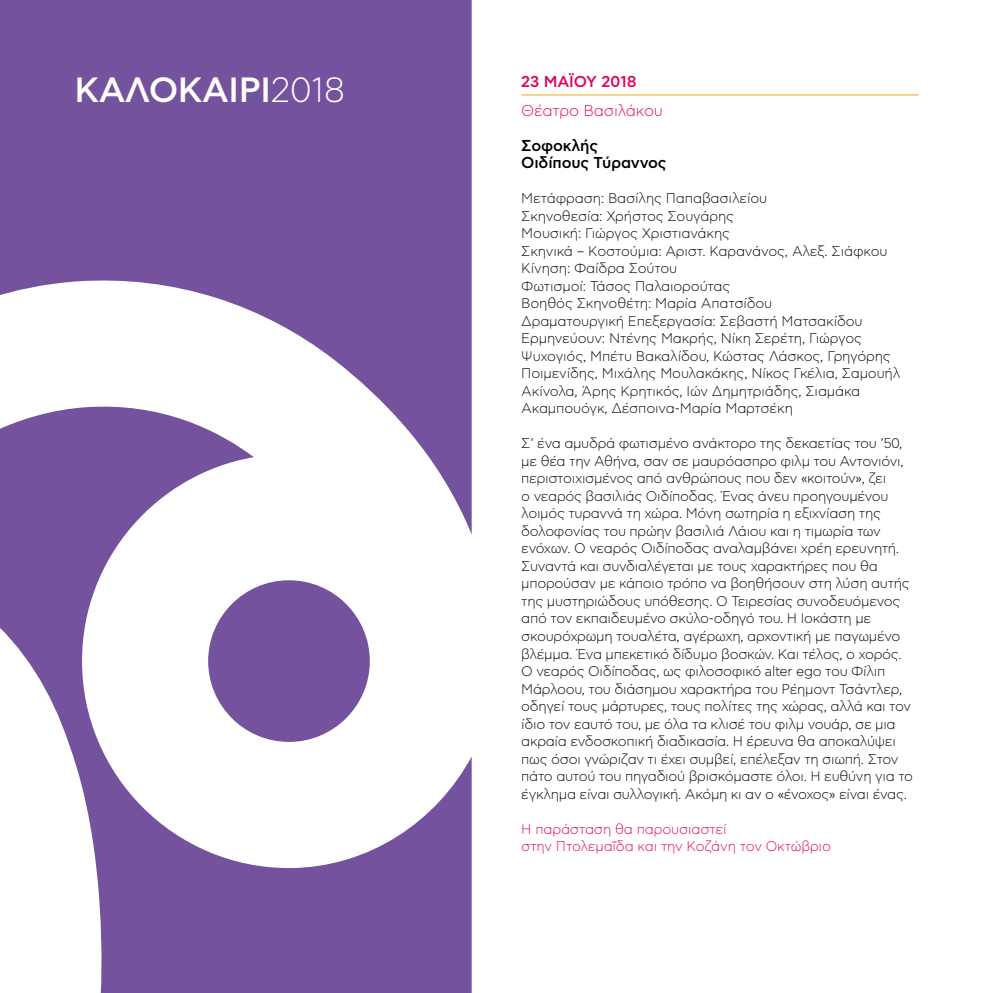
<style>
.page{position:relative;width:993px;height:993px;background:#fff}
.page>*{position:absolute;margin:0;border:0;box-sizing:border-box;transform-origin:0 0}
.t1{font:500 35px "CF Asty Std";letter-spacing:-.015em;color:#fff}
.t2{font:500 15.75px/17.5px "CF Asty Std";letter-spacing:-.01em;color:#000}
.t3{font:300 15.75px "CF Asty Std";letter-spacing:-.01em;color:#e6005b}
.t4{font:500 15.75px "CF Asty Std";letter-spacing:-.01em;color:#e6005b}
.t5{font:300 14px/17.5px "CF Asty Std";letter-spacing:-.02em;color:#000}
.t6{font:300 14px/17.5px "CF Asty Std";letter-spacing:-.01em;color:#e6005b}
.s1{font-weight:300}
</style>
<div class="page">
<svg style="left:0;top:0;width:471px;height:992px;fill:#75529d"></svg>
<hr style="left:521px;top:94px;width:397px;height:1px;background:#f7a600">
<h1 class="t1" style="left:74px;top:70px;width:272px">ΚΑΛΟΚΑΙΡΙ<span class="s1">2018</span></h1>
<p class="t4" style="left:521px;top:73px;width:117px">23 ΜΑΪΟΥ 2018</p>
<p class="t3" style="left:521px;top:101px;width:143px">Θέατρο Βασιλάκου</p>
<p class="t2" style="left:521px;top:137px;width:147px">Σοφοκλής<br>Οιδίπους Τύραννος</p>
<p class="t5" style="left:521px;top:190px;width:380px">Μετάφραση: Βασίλης Παπαβασιλείου<br>Σκηνοθεσία: Χρήστος Σουγάρης<br>Μουσική: Γιώργος Χριστιανάκης<br>Σκηνικά – Κοστούμια: Αριστ. Καρανάνος, Αλεξ. Σιάφκου Κίνηση: Φαίδρα Σούτου<br>Φωτισμοί: Τάσος Παλαιορούτας<br>Βοηθός Σκηνοθέτη: Μαρία Απατσίδου<br>Δραματουργική Επεξεργασία: Σεβαστή Ματσακίδου Ερμηνεύουν: Ντένης Μακρής, Νίκη Σερέτη, Γιώργος Ψυχογιός, Μπέτυ Βακαλίδου, Κώστας Λάσκος, Γρηγόρης Ποιμενίδης, Μιχάλης Μουλακάκης, Νίκος Γκέλια, Σαμουήλ Ακίνολα, Άρης Κρητικός, Ιών Δημητριάδης, Σιαμάκα Ακαμπουόγκ, Δέσποινα-Μαρία Μαρτσέκη</p>
<p class="t5" style="left:521px;top:435px;width:393px">Σ’ ένα αμυδρά φωτισμένο ανάκτορο της δεκαετίας του ’50, με θέα την Αθήνα, σαν σε μαυρόασπρο φιλμ του Αντονιόνι, περιστοιχισμένος από ανθρώπους που δεν «κοιτούν», ζει<br>ο νεαρός βασιλιάς Οιδίποδας. Ένας άνευ προηγουμένου λοιμός τυραννά τη χώρα. Μόνη σωτηρία η εξιχνίαση της δολοφονίας του πρώην βασιλιά Λάιου και η τιμωρία των ενόχων. Ο νεαρός Οιδίποδας αναλαμβάνει χρέη ερευνητή.<br>Συναντά και συνδιαλέγεται με τους χαρακτήρες που θα μπορούσαν με κάποιο τρόπο να βοηθήσουν στη λύση αυτής της μυστηριώδους υπόθεσης. Ο Τειρεσίας συνοδευόμενος από τον εκπαιδευμένο σκύλο-οδηγό του. Η Ιοκάστη με σκουρόχρωμη τουαλέτα, αγέρωχη, αρχοντική με παγωμένο βλέμμα. Ένα μπεκετικό δίδυμο βοσκών. Και τέλος, ο χορός.<br>Ο νεαρός Οιδίποδας, ως φιλοσοφικό alter ego του Φίλιπ Μάρλοου, του διάσημου χαρακτήρα του Ρέημοντ Τσάντλερ, οδηγεί τους μάρτυρες, τους πολίτες της χώρας, αλλά και τον ίδιο τον εαυτό του, με όλα τα κλισέ του φιλμ νουάρ, σε μια ακραία ενδοσκοπική διαδικασία. Η έρευνα θα αποκαλύψει πως όσοι γνώριζαν τι έχει συμβεί, επέλεξαν τη σιωπή. Στον πάτο αυτού του πηγαδιού βρισκόμαστε όλοι. Η ευθύνη για το έγκλημα είναι συλλογική. Ακόμη κι αν ο «ένοχος» είναι ένας.</p>
<p class="t6" style="left:521px;top:820px;width:311px">Η παράσταση θα παρουσιαστεί<br>στην Πτολεμαΐδα και την Κοζάνη τον Οκτώβριο</p>
</div>
